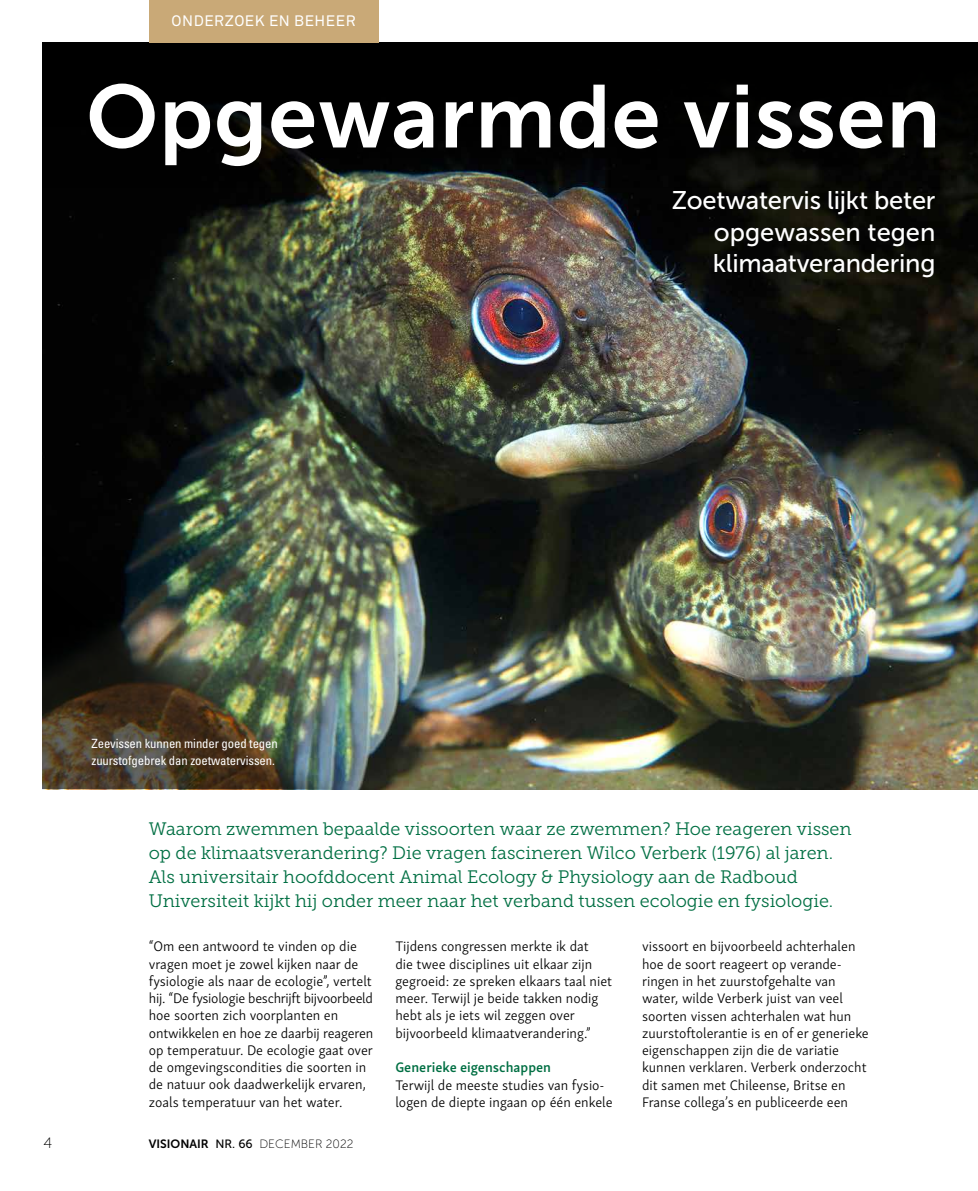
<style>
.page{position:relative;width:978px;height:1191px;background:#fff}
.page>*{position:absolute;margin:0;border:0;box-sizing:border-box;transform-origin:0 0}
.t1{font:88.5px "Museo Sans 700";letter-spacing:.01em;color:#fff}
.t2{font:25.5px/31.5px "Museo Sans 500";letter-spacing:-.01em;color:#fff;text-align:justify}
.t3{font:18px/24px "Museo Slab 300";color:#006f43}
.t4{font:15px "Akkurat";letter-spacing:.035em;color:#fff}
.t5{font:15px "Museo Sans 100";color:#000}
.t6{font:300 14.25px/17.2px "Skolar Sans";color:#000}
.t7{font:600 14.25px "Skolar Sans";color:#006f43}
.t8{font:condensed 12.75px/17.2px "Univers LT Std";letter-spacing:-.01em;color:#fff}
.t9{font:12px "Museo Sans 100";color:#000}
.s1{font-family:"Museo Sans 700"}
.s2{font-family:"Museo Sans 500"}
</style>
<div class="page">
<div style="left:43px;top:43px;width:935px;height:746px;background:#000"></div>
<img style="left:57px;top:105px;width:921px;height:242px">
<div style="left:149px;top:0;width:229px;height:43px;background:#c9a977"></div>
<img style="left:43px;top:347px;width:935px;height:442px">
<p class="t4" style="left:172px;top:12px;width:185px">ONDERZOEK EN BEHEER</p>
<h1 class="t1" style="left:86px;top:68px;width:856px">Opgewarmde vissen</h1>
<p class="t8" style="left:92px;top:734px;width:188px">Zeevissen kunnen minder goed tegen zuurstofgebrek dan zoetwatervissen.</p>
<h2 class="t2" style="left:713px;top:185px;width:224px;text-indent:-41px">Zoetwatervis lijkt beter opgewassen tegen klimaatverandering</h2>
<p class="t3" style="left:149px;top:817px;width:704px">Waarom zwemmen bepaalde vissoorten waar ze zwemmen? Hoe reageren vissen op de klimaatsverandering? Die vragen fascineren Wilco Verberk (1976) al jaren.<br>Als universitair hoofddocent Animal Ecology &amp; Physiology aan de Radboud Universiteit kijkt hij onder meer naar het verband tussen ecologie en fysiologie.</p>
<p class="t6" style="left:149px;top:937px;width:226px">“Om een antwoord te vinden op die vragen moet je zowel kijken naar de fysiologie als naar de ecologie”, vertelt hij. “De fysiologie beschrijft bijvoorbeeld hoe soorten zich voorplanten en ontwikkelen en hoe ze daarbij reageren op temperatuur. De ecologie gaat over de omgevingscondities die soorten in de natuur ook daadwerkelijk ervaren, zoals temperatuur van het water.</p>
<p class="t6" style="left:395px;top:937px;width:218px">Tijdens congressen merkte ik dat<br>die twee disciplines uit elkaar zijn gegroeid: ze spreken elkaars taal niet meer. Terwijl je beide takken nodig hebt als je iets wil zeggen over bijvoorbeeld klimaatverandering.”</p>
<p class="t6" style="left:642px;top:937px;width:228px">vissoort en bijvoorbeeld achterhalen hoe de soort reageert op verande&shy;ringen in het zuurstofgehalte van water, wilde Verberk juist van veel soorten vissen achterhalen wat hun zuurstoftolerantie is en of er generieke eigenschappen zijn die de variatie kunnen verklaren. Verberk onderzocht dit samen met Chileense, Britse en Franse collega’s en publiceerde een</p>
<p class="t7" style="left:395px;top:1056px;width:157px">Generieke eigenschappen</p>
<p class="t6" style="left:395px;top:1075px;width:219px">Terwijl de meeste studies van fysio&shy;logen de diepte ingaan op één enkele</p>
<p class="t5" style="left:44px;top:1135px;width:10px">4</p>
<p class="t9" style="left:149px;top:1138px;width:206px"><span class="s1">VISIONAIR</span> <span class="s2">NR. 66</span> DECEMBER 2022</p>
</div>
